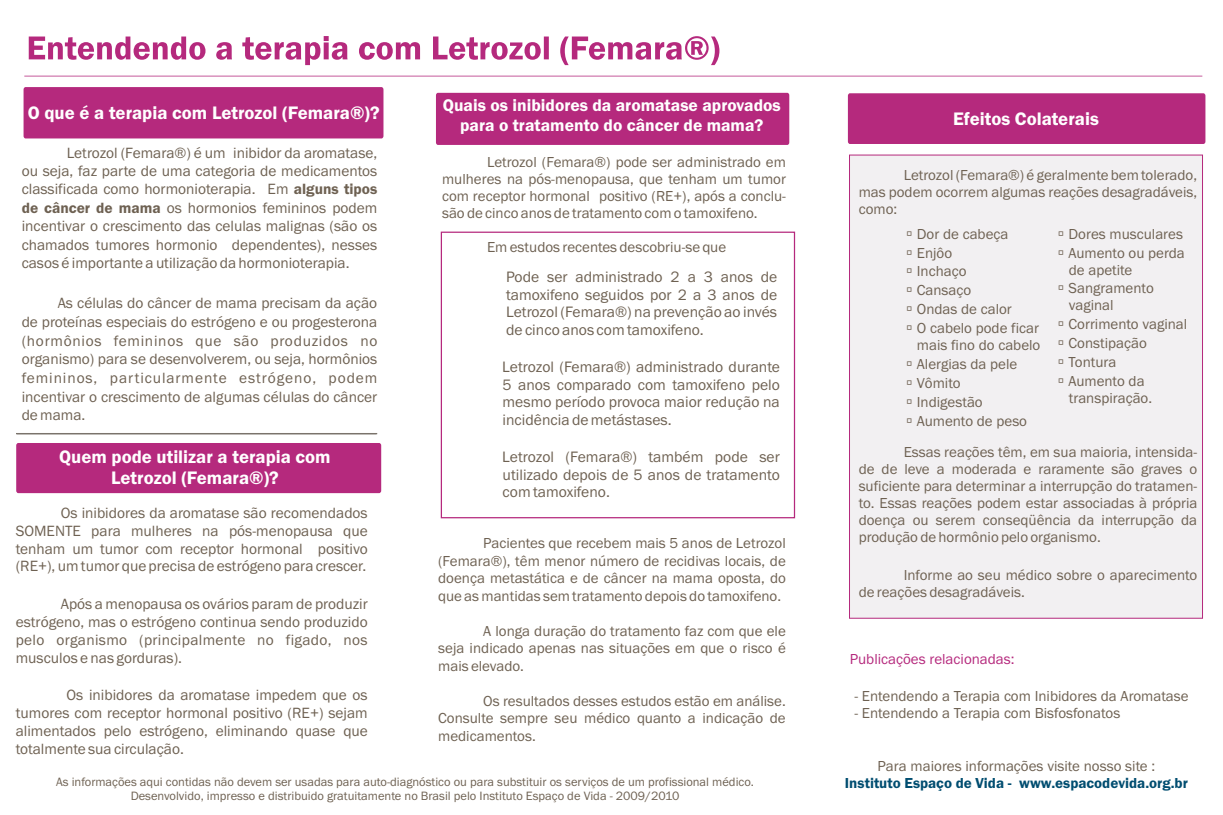
<style>
.page{position:relative;width:1223px;height:815px;background:#fff}
.page>*{position:absolute;margin:0;border:0;box-sizing:border-box;transform-origin:0 0}
.t1{font:18.75px/21.2px "Franklin Gothic Demi";color:#fff;text-align:center}
.t2{font:17.5px/19.9px "Franklin Gothic Demi";color:#fff;text-align:center}
.t3{font:15.62px/17.8px "Franklin Gothic";color:#6e6152;text-align:justify}
.t4{font:15.38px/18px "Franklin Gothic";color:#6e6152;text-align:justify}
.t5{font:15px/17px "Franklin Gothic";color:#6e6152;text-align:justify}
.t6{font:15px "Franklin Gothic Demi";color:#004d70}
.t7{font:15px "Franklin Gothic";color:#b5297d}
.t8{font:12.5px/14.1px "Franklin Gothic";color:#6e6152;text-align:center}
.s1{font-family:"Franklin Gothic Demi"}
</style>
<div class="page">
<div style="left:441px;top:232px;width:354px;height:286px;border:1px solid #b5297d"></div>
<div style="left:849px;top:155px;width:353px;height:464px;background:#f2f0f2;border:1px solid #b5297d"></div>
<div style="left:24px;top:87px;width:359px;height:51px;background:#b5297d;border-radius:2px"></div>
<div style="left:16px;top:443px;width:365px;height:50px;background:#b5297d;border-radius:2px"></div>
<div style="left:436px;top:93px;width:353px;height:52px;background:#b5297d"></div>
<div style="left:848px;top:93px;width:357px;height:51px;background:#b5297d;border-radius:2px"></div>
<svg style="left:24px;top:76px;width:1178px;height:1px"></svg>
<hr style="left:17px;top:433px;width:359px;height:1px;background:#7a736b">
<svg style="left:29px;top:36px;width:690px;height:29px"></svg>
<p class="t1" style="left:28px;top:104px;width:353px">O que é a terapia com Letrozol (Femara®)?</p>
<p class="t4" style="left:22px;top:144px;width:357px;line-height:18.5px;text-indent:45px">Letrozol (Femara®) é um inibidor da aromatase, ou seja, faz parte de uma categoria de medicamentos classificada como hormonioterapia. Em <span class="s1">alguns tipos de câncer de mama</span> os hormonios femininos podem incentivar o crescimento das celulas malignas (são os chamados tumores hormonio dependentes), nesses casos é importante a utilização da hormonioterapia.</p>
<p class="t4" style="left:22px;top:295px;width:357px;line-height:18.8px;text-indent:36px">As células do câncer de mama precisam da ação de proteínas especiais do estrógeno e ou progesterona (hormônios femininos que são produzidos no organismo) para se desenvolverem, ou seja, hormônios femininos, particularmente estrógeno, podem incentivar o crescimento de algumas células do câncer de mama.</p>
<p class="t1" style="left:59px;top:447px;width:273px">Quem pode utilizar a terapia com<br>Letrozol (Femara®)?</p>
<p class="t4" style="left:16px;top:505px;width:353px;text-indent:45px">Os inibidores da aromatase são recomendados SOMENTE para mulheres na pós-menopausa que tenham um tumor com receptor hormonal positivo (RE+), um tumor que precisa de estrógeno para crescer.</p>
<p class="t4" style="left:16px;top:596px;width:353px;text-indent:45px">Após a menopausa os ovários param de produzir estrógeno, mas o estrógeno continua sendo produzido pelo organismo (principalmente no figado, nos musculos e nas gorduras).</p>
<p class="t4" style="left:16px;top:687px;width:353px;text-indent:51px">Os inibidores da aromatase impedem que os tumores com receptor hormonal positivo (RE+) sejam alimentados pelo estrógeno, eliminando quase que totalmente sua circulação.</p>
<p class="t2" style="left:443px;top:97px;width:339px">Quais os inibidores da aromatase aprovados para o tratamento do câncer de mama?</p>
<p class="t5" style="left:442px;top:155px;width:345px;text-indent:45px">Letrozol (Femara®) pode ser administrado em mulheres na pós-menopausa, que tenham um tumor com receptor hormonal positivo (RE+), após a conclu&shy;são de cinco anos de tratamento com o tamoxifeno.</p>
<p class="t5" style="left:487px;top:240px;width:241px">Em estudos recentes descobriu-se que</p>
<p class="t3" style="left:506px;top:269px;width:273px">Pode ser administrado 2 a 3 anos de tamoxifeno seguidos por 2 a 3 anos de Letrozol (Femara®) na prevenção ao invés de cinco anos com tamoxifeno.</p>
<p class="t3" style="left:502px;top:359px;width:279px">Letrozol (Femara®) administrado durante 5 anos comparado com tamoxifeno pelo mesmo período provoca maior redução na incidência de metástases.</p>
<p class="t3" style="left:502px;top:449px;width:279px">Letrozol (Femara®) também pode ser utilizado depois de 5 anos de tratamento com tamoxifeno.</p>
<p class="t5" style="left:438px;top:535px;width:349px;line-height:17.6px;text-indent:45px">Pacientes que recebem mais 5 anos de Letrozol (Femara®), têm menor número de recidivas locais, de doença metastática e de câncer na mama oposta, do que as mantidas sem tratamento depois do tamoxifeno.</p>
<p class="t5" style="left:438px;top:623px;width:349px;line-height:17.6px;text-indent:45px">A longa duração do tratamento faz com que ele seja indicado apenas nas situações em que o risco é mais elevado.</p>
<p class="t5" style="left:438px;top:693px;width:349px;line-height:17.8px;text-indent:45px">Os resultados desses estudos estão em análise.<br>Consulte sempre seu médico quanto a indicação de medicamentos.</p>
<p class="t8" style="left:56px;top:775px;width:699px">As informações aqui contidas não devem ser usadas para auto-diagnóstico ou para substituir os serviços de um profissional médico.<br>Desenvolvido, impresso e distribuido gratuitamente no Brasil pelo Instituto Espaço de Vida - 2009/2010</p>
<p class="t1" style="left:953px;top:110px;width:147px">Efeitos Colaterais</p>
<p class="t5" style="left:858px;top:168px;width:340px;text-indent:45px">Letrozol (Femara®) é geralmente bem tolerado, mas podem ocorrem algumas reações desagradáveis, como:</p>
<p class="t5" style="left:917px;top:226px;width:93px">Dor de cabeça</p>
<p class="t5" style="left:1068px;top:226px;width:116px">Dores musculares</p>
<p class="t5" style="left:917px;top:245px;width:37px">Enjôo</p>
<p class="t5" style="left:1068px;top:245px;width:118px">Aumento ou perda</p>
<p class="t5" style="left:917px;top:264px;width:51px">Inchaço</p>
<p class="t5" style="left:1068px;top:262px;width:65px">de apetite</p>
<p class="t5" style="left:917px;top:283px;width:56px">Cansaço</p>
<p class="t5" style="left:1068px;top:281px;width:87px">Sangramento vaginal</p>
<p class="t5" style="left:917px;top:302px;width:97px">Ondas de calor</p>
<p class="t5" style="left:917px;top:321px;width:125px">O cabelo pode ficar mais fino do cabelo</p>
<p class="t5" style="left:1068px;top:317px;width:120px">Corrimento vaginal</p>
<p class="t5" style="left:1068px;top:336px;width:80px">Constipação</p>
<p class="t5" style="left:917px;top:357px;width:102px">Alergias da pele</p>
<p class="t5" style="left:1068px;top:355px;width:49px">Tontura</p>
<p class="t5" style="left:917px;top:376px;width:45px">Vômito</p>
<p class="t5" style="left:1068px;top:374px;width:85px">Aumento da transpiração.</p>
<p class="t5" style="left:916px;top:393px;width:112px;line-height:18.9px">Indigestão<br>Aumento de peso</p>
<p class="t5" style="left:858px;top:444px;width:340px;text-indent:45px">Essas reações têm, em sua maioria, intensida&shy;de de leve a moderada e raramente são graves o suficiente para determinar a interrupção do tratamen&shy;to. Essas reações podem estar associadas à própria doença ou serem conseqüência da interrupção da produção de hormônio pelo organismo.</p>
<p class="t5" style="left:858px;top:568px;width:340px;text-indent:45px">Informe ao seu médico sobre o aparecimento de reações desagradáveis.</p>
<p class="t7" style="left:849px;top:654px;width:166px">Publicações relacionadas:</p>
<p class="t5" style="left:854px;top:688px;width:336px">- Entendendo a Terapia com Inibidores da Aromatase</p>
<p class="t5" style="left:854px;top:705px;width:267px">- Entendendo a Terapia com Bisfosfonatos</p>
<p class="t5" style="left:877px;top:759px;width:279px">Para maiores informações visite nosso site :</p>
<p class="t6" style="left:845px;top:778px;width:344px">Instituto Espaço de Vida - www.espacodevida.org.br</p>
</div>
